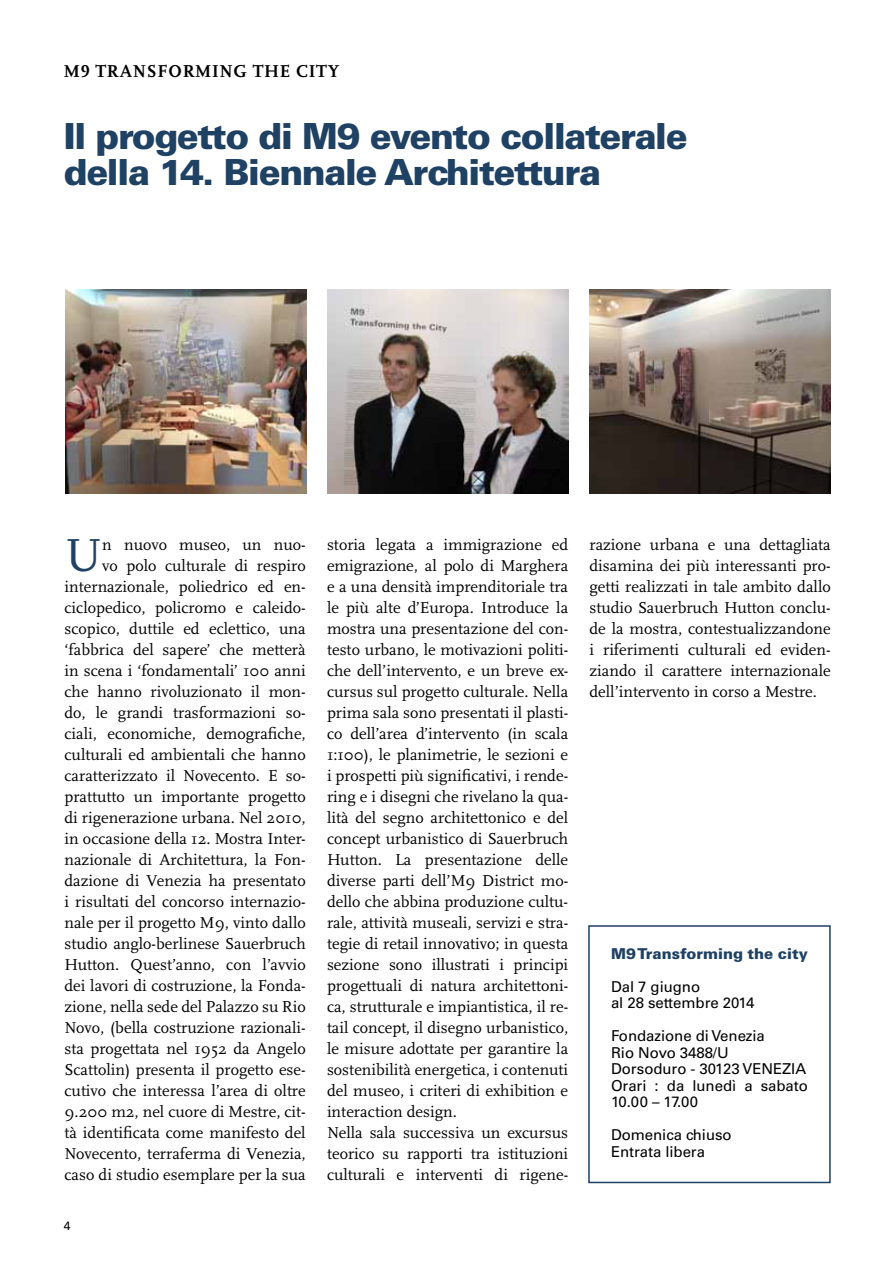
<style>
.page{position:relative;width:893px;height:1263px;background:#fff}
.page>*{position:absolute;margin:0;border:0;box-sizing:border-box;transform-origin:0 0}
.t1{font:48.3px "Scala OT";color:#1e4164}
.t2{font:900 36px/36px "Univers LT Std";letter-spacing:-.04em;color:#1e4164}
.t3{font:700 18px "Scala OT";letter-spacing:.04em;color:#000}
.t4{font:16.5px/21px "Scala OT";color:#000;text-align:right}
.t5{font:15px/16.5px "Univers LT Std";letter-spacing:-.005em;color:#000}
.t6{font:900 15px "Univers LT Std";color:#1e4164}
.t7{font:12px "Univers LT Std";color:#000}
</style>
<div class="page">
<div style="left:588px;top:925px;width:243px;height:258px;border:2px solid #1e4164"></div>
<img style="left:65px;top:289px;width:241px;height:204px">
<img style="left:328px;top:289px;width:240px;height:204px">
<img style="left:590px;top:289px;width:241px;height:204px">
<p class="t3" style="left:64px;top:61px;width:56px">M9 TRANS</p>
<p class="t3" style="left:158px;top:61px;width:183px">FORMING THE CITY</p>
<h2 class="t2" style="left:64px;top:118px;width:626px">Il progetto di M9 evento collaterale della 14. Biennale Architettura</h2>
<p class="t4" style="left:65px;top:535px;width:243px">n nuovo museo, un nuo-<br>vo polo culturale di respiro internazionale, poliedrico ed en&shy;ciclopedico, policromo e caleido&shy;scopico, duttile ed eclettico, una ‘fabbrica del sapere’ che metterà in scena i ‘fondamentali’ 100 anni che hanno rivoluzionato il mon&shy;do, le grandi trasformazioni so&shy;ciali, economiche, demografiche, culturali ed ambientali che hanno caratterizzato il Novecento. E so&shy;prattutto un importante progetto di rigenerazione urbana. Nel 2010, in occasione della 12. Mostra Inter&shy;nazionale di Architettura, la Fon&shy;dazione di Venezia ha presentato i risultati del concorso internazio&shy;nale per il progetto M9, vinto dallo studio anglo-berlinese Sauerbruch Hutton. Quest’anno, con l’avvio dei lavori di costruzione, la Fonda&shy;zione, nella sede del Palazzo su Rio Novo, (bella costruzione razionali&shy;sta progettata nel 1952 da Angelo Scattolin) presenta il progetto ese&shy;cutivo che interessa l’area di oltre 9.200 m2, nel cuore di Mestre, cit&shy;tà identificata come manifesto del Novecento, terraferma di Venezia, caso di studio esemplare per la sua</p>
<p class="t4" style="left:327px;top:535px;width:243px;text-align:left">storia legata a immigrazione ed emigrazione, al polo di Marghera e a una densità imprenditoriale tra le più alte d’Europa. Introduce la mostra una presentazione del con&shy;testo urbano, le motivazioni politi&shy;che dell’intervento, e un breve ex&shy;cursus sul progetto culturale. Nella prima sala sono presentati il plasti&shy;co dell’area d’intervento (in scala 1:100), le planimetrie, le sezioni e i prospetti più significativi, i rende&shy;ring e i disegni che rivelano la qua&shy;lità del segno architettonico e del concept urbanistico di Sauerbruch Hutton. La presentazione delle diverse parti dell’M9 District mo&shy;dello che abbina produzione cultu&shy;rale, attività museali, servizi e stra&shy;tegie di retail innovativo; in questa sezione sono illustrati i principi progettuali di natura architettoni&shy;ca, strutturale e impiantistica, il re&shy;tail concept, il disegno urbanistico, le misure adottate per garantire la sostenibilità energetica, i contenuti del museo, i criteri di exhibition e interaction design.<br>Nella sala successiva un excursus teorico su rapporti tra istituzioni culturali e interventi di rigene-</p>
<p class="t4" style="left:589px;top:535px;width:243px;text-align:justify">razione urbana e una dettagliata disamina dei più interessanti pro&shy;getti realizzati in tale ambito dallo studio Sauerbruch Hutton conclu&shy;de la mostra, contestualizzandone i riferimenti culturali ed eviden&shy;ziando il carattere internazionale dell’intervento in corso a Mestre.</p>
<h1 class="t1" style="left:65px;top:529px;width:39px">U</h1>
<p class="t6" style="left:611px;top:944px;width:198px">M9 Transforming the city</p>
<p class="t5" style="left:611px;top:978px;width:145px">Dal 7 giugno<br>al 28 settembre 2014</p>
<p class="t5" style="left:611px;top:1028px;width:198px">Fondazione di Venezia<br>Rio Novo 3488/U<br>Dorsoduro - 30123 VENEZIA<br>Orari : da lunedì a sabato<br>10.00 – 17.00</p>
<p class="t5" style="left:611px;top:1127px;width:122px">Domenica chiuso<br>Entrata libera</p>
<p class="t7" style="left:64px;top:1218px;width:8px">4</p>
</div>
